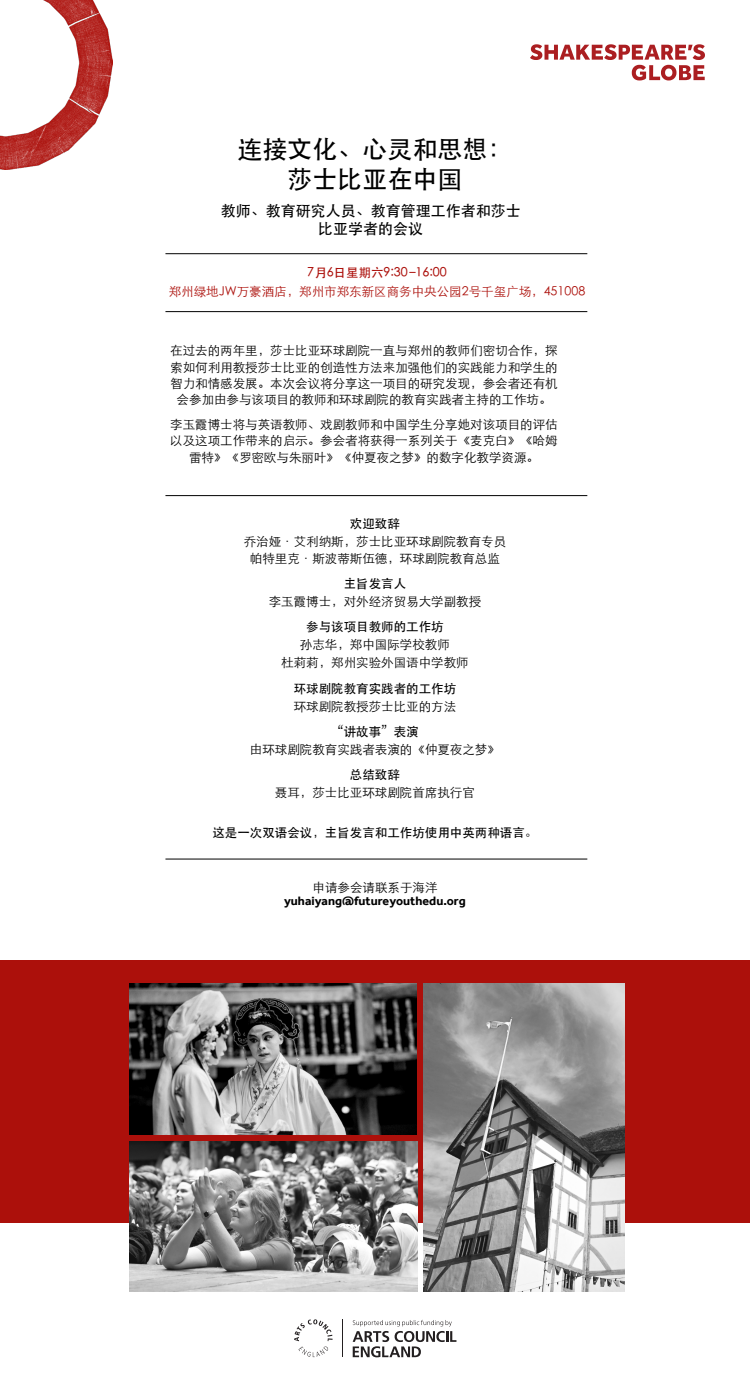
<style>
.page{position:relative;width:750px;height:1399px;background:#fff}
.page>*{position:absolute;margin:0;border:0;box-sizing:border-box;transform-origin:0 0}
.t1{font:500 25px/30px "ST Heiti SC";color:#000;text-align:center}
.t2{font:500 15px/18px "ST Heiti SC";color:#000;text-align:center}
.t3{font:300 12.5px/16.2px "ST Heiti SC";color:#000;text-align:center}
.t4{font:500 12.5px "ST Heiti SC";color:#000}
.t5{font:700 12.5px/12.6px "Effra";color:#000;text-align:center}
.t6{font:300 12.5px "ST Heiti SC";color:#ac100b}
.t7{font:500 12.5px "ST Heiti SC";color:#ac100b}
.s1{font-family:"ST Heiti SC";font-weight:300}
</style>
<div class="page">
<div style="left:0;top:961px;width:750px;height:262px;background:#ac100b"></div>
<img style="left:424px;top:984px;width:200px;height:307px">
<img style="left:129px;top:1141px;width:288px;height:150px">
<hr style="left:165px;top:495px;width:422px;height:1px;background:#000">
<hr style="left:165px;top:253px;width:422px;height:1px;background:#000">
<hr style="left:165px;top:311px;width:422px;height:1px;background:#000">
<hr style="left:165px;top:859px;width:422px;height:1px;background:#000">
<img style="left:0;top:0;width:113px;height:169px">
<svg style="left:530px;top:44px;width:175px;height:36px"></svg>
<svg style="left:353px;top:1320px;width:103px;height:37px"></svg>
<svg style="left:294px;top:1319px;width:39px;height:38px"></svg>
<hr style="left:342px;top:1319px;width:1px;height:38px;background:#231f20">
<img style="left:129px;top:984px;width:288px;height:150px">
<p class="t1" style="left:238px;top:133px;width:276px">连接文化、心灵和思想：莎士比亚在中国</p>
<p class="t2" style="left:221px;top:201px;width:301px">教师、教育研究人员、教育管理工作者和莎士比亚学者的会议</p>
<p class="t7" style="left:307px;top:266px;width:141px">7月6日星期六9:30 –16:00</p>
<p class="t6" style="left:169px;top:281px;width:418px">郑州绿地JW万豪酒店，郑州市郑东新区商务中央公园2号千玺广场，451008</p>
<p class="t3" style="left:170px;top:341px;width:389px">在过去的两年里，莎士比亚环球剧院一直与郑州的教师们密切合作，探索如何利用教授莎士比亚的创造性方法来加强他们的实践能力和学生的智力和情感发展。本次会议将分享这一项目的研究发现，参会者还有机会参加由参与该项目的教师和环球剧院的教育实践者主持的工作坊。</p>
<p class="t3" style="left:170px;top:415px;width:389px">李玉霞博士将与英语教师、戏剧教师和中国学生分享她对该项目的评估以及这项工作带来的启示。参会者将获得一系列关于《麦克白》《哈姆雷特》《罗密欧与朱丽叶》《仲夏夜之梦》的数字化教学资源。</p>
<p class="t4" style="left:350px;top:516px;width:51px">欢迎致辞</p>
<p class="t3" style="left:244px;top:531px;width:264px">乔治娅·艾利纳斯，莎士比亚环球剧院教育专员</p>
<p class="t3" style="left:250px;top:549px;width:251px">帕特里克·斯波蒂斯伍德，环球剧院教育总监</p>
<p class="t4" style="left:344px;top:577px;width:64px">主旨发言人</p>
<p class="t3" style="left:269px;top:592px;width:214px">李玉霞博士，对外经济贸易大学副教授</p>
<p class="t4" style="left:306px;top:620px;width:139px">参与该项目教师的工作坊</p>
<p class="t3" style="left:300px;top:635px;width:151px">孙志华，郑中国际学校教师</p>
<p class="t3" style="left:281px;top:653px;width:189px">杜莉莉，郑州实验外国语中学教师</p>
<p class="t4" style="left:294px;top:682px;width:164px">环球剧院教育实践者的工作坊</p>
<p class="t3" style="left:294px;top:697px;width:164px">环球剧院教授莎士比亚的方法</p>
<p class="t4" style="left:331px;top:724px;width:89px">“讲故事”表演</p>
<p class="t3" style="left:250px;top:740px;width:251px">由环球剧院教育实践者表演的《仲夏夜之梦》</p>
<p class="t4" style="left:350px;top:767px;width:51px">总结致辞</p>
<p class="t3" style="left:275px;top:782px;width:201px">聂耳，莎士比亚环球剧院首席执行官</p>
<p class="t4" style="left:212px;top:826px;width:326px">这是一次双语会议，主旨发言和工作坊使用中英两种语言。</p>
<p class="t5" style="left:284px;top:882px;width:183px"><span class="s1">申请参会请联系于海洋</span>yuhaiyang@futureyouthedu.org</p>
</div>
